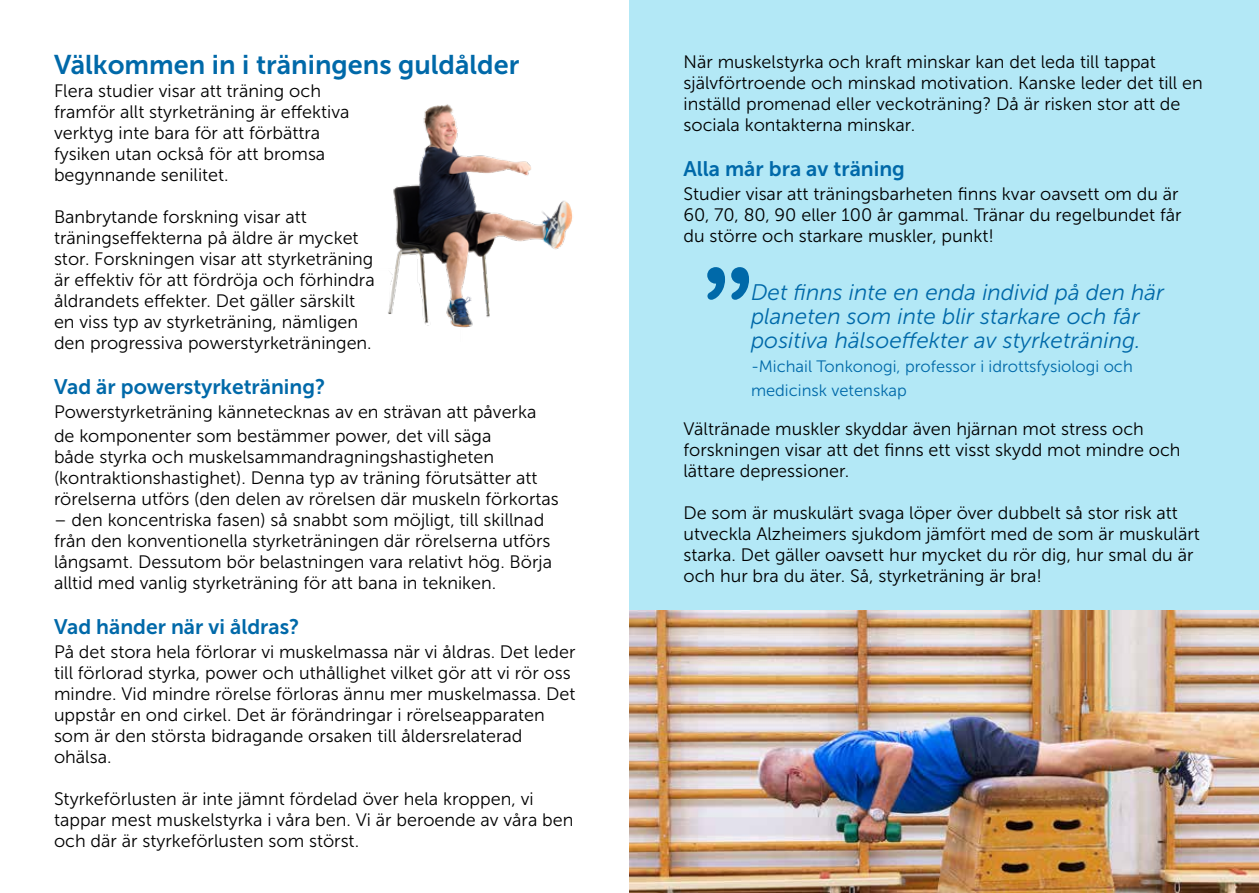
<style>
.page{position:relative;width:1259px;height:893px;background:#fff}
.page>*{position:absolute;margin:0;border:0;box-sizing:border-box;transform-origin:0 0}
.t1{font:27px "Museo Sans 700";color:#0069a9}
.t2{font:italic 22.5px/24px "Museo Sans 300";color:#0069a9}
.t3{font:21px "Museo Sans 700";color:#0069a9}
.t4{font:18px/21px "Museo Sans 300";color:#000}
.t5{font:16.5px/24px "Museo Sans 300";color:#0069a9}
</style>
<div class="page">
<div style="left:629px;top:0;width:630px;height:893px;background:#b3e8f6"></div>
<img style="left:629px;top:610px;width:630px;height:283px">
<img style="left:388px;top:104px;width:185px;height:224px">
<svg style="left:707px;top:267px;width:42px;height:33px"></svg>
<h1 class="t1" style="left:54px;top:50px;width:467px">Välkommen in i träningens guldålder</h1>
<p class="t4" style="left:54px;top:81px;width:297px">Flera studier visar att träning och framför allt styrketräning är effektiva verktyg inte bara för att förbättra fysiken utan också för att bromsa begynnande senilitet.</p>
<p class="t4" style="left:54px;top:207px;width:322px">Banbrytande forskning visar att träningseffekterna på äldre är mycket stor. Forskningen visar att styrketräning är effektiv för att fördröja och förhindra åldrandets effekter. Det gäller särskilt en viss typ av styrketräning, nämligen den progressiva powerstyrketräningen.</p>
<p class="t3" style="left:54px;top:375px;width:273px">Vad är powerstyrketräning?</p>
<p class="t4" style="left:54px;top:400px;width:484px;line-height:24px">Powerstyrketräning kännetecknas av en strävan att påverka de komponenter som bestämmer power, det vill säga</p>
<p class="t4" style="left:54px;top:447px;width:506px">både styrka och muskelsammandragningshastigheten (kontraktionshastighet). Denna typ av träning förutsätter att rörelserna utförs (den delen av rörelsen där muskeln förkortas</p>
<p class="t4" style="left:54px;top:510px;width:499px">– den koncentriska fasen) så snabbt som möjligt, till skillnad från den konventionella styrketräningen där rörelserna utförs långsamt. Dessutom bör belastningen vara relativt hög. Börja alltid med vanlig styrketräning för att bana in tekniken.</p>
<p class="t3" style="left:54px;top:615px;width:247px">Vad händer när vi åldras?</p>
<p class="t4" style="left:54px;top:642px;width:523px">På det stora hela förlorar vi muskelmassa när vi åldras. Det leder till förlorad styrka, power och uthållighet vilket gör att vi rör oss mindre. Vid mindre rörelse förloras ännu mer muskelmassa. Det uppstår en ond cirkel. Det är förändringar i rörelseapparaten som är den största bidragande orsaken till åldersrelaterad ohälsa.</p>
<p class="t4" style="left:54px;top:789px;width:521px">Styrkeförlusten är inte jämnt fördelad över hela kroppen, vi tappar mest muskelstyrka i våra ben. Vi är beroende av våra ben och där är styrkeförlusten som störst.</p>
<p class="t4" style="left:683px;top:51px;width:521px">När muskelstyrka och kraft minskar kan det leda till tappat självförtroende och minskad motivation. Kanske leder det till en inställd promenad eller veckoträning? Då är risken stor att de sociala kontakterna minskar.</p>
<p class="t3" style="left:683px;top:157px;width:223px">Alla mår bra av träning</p>
<p class="t4" style="left:683px;top:183px;width:499px">Studier visar att träningsbarheten finns kvar oavsett om du är<br>60, 70, 80, 90 eller 100 år gammal. Tränar du regelbundet får du större och starkare muskler, punkt!</p>
<p class="t2" style="left:751px;top:281px;width:415px">Det finns inte en enda individ på den här planeten som inte blir starkare och får positiva hälsoeffekter av styrketräning.</p>
<p class="t5" style="left:751px;top:355px;width:383px">-Michail Tonkonogi, professor i idrottsfysiologi och medicinsk vetenskap</p>
<p class="t4" style="left:683px;top:419px;width:498px">Vältränade muskler skyddar även hjärnan mot stress och forskningen visar att det finns ett visst skydd mot mindre och lättare depressioner.</p>
<p class="t4" style="left:683px;top:503px;width:518px">De som är muskulärt svaga löper över dubbelt så stor risk att utveckla Alzheimers sjukdom jämfört med de som är muskulärt starka. Det gäller oavsett hur mycket du rör dig, hur smal du är och hur bra du äter. Så, styrketräning är bra!</p>
</div>
